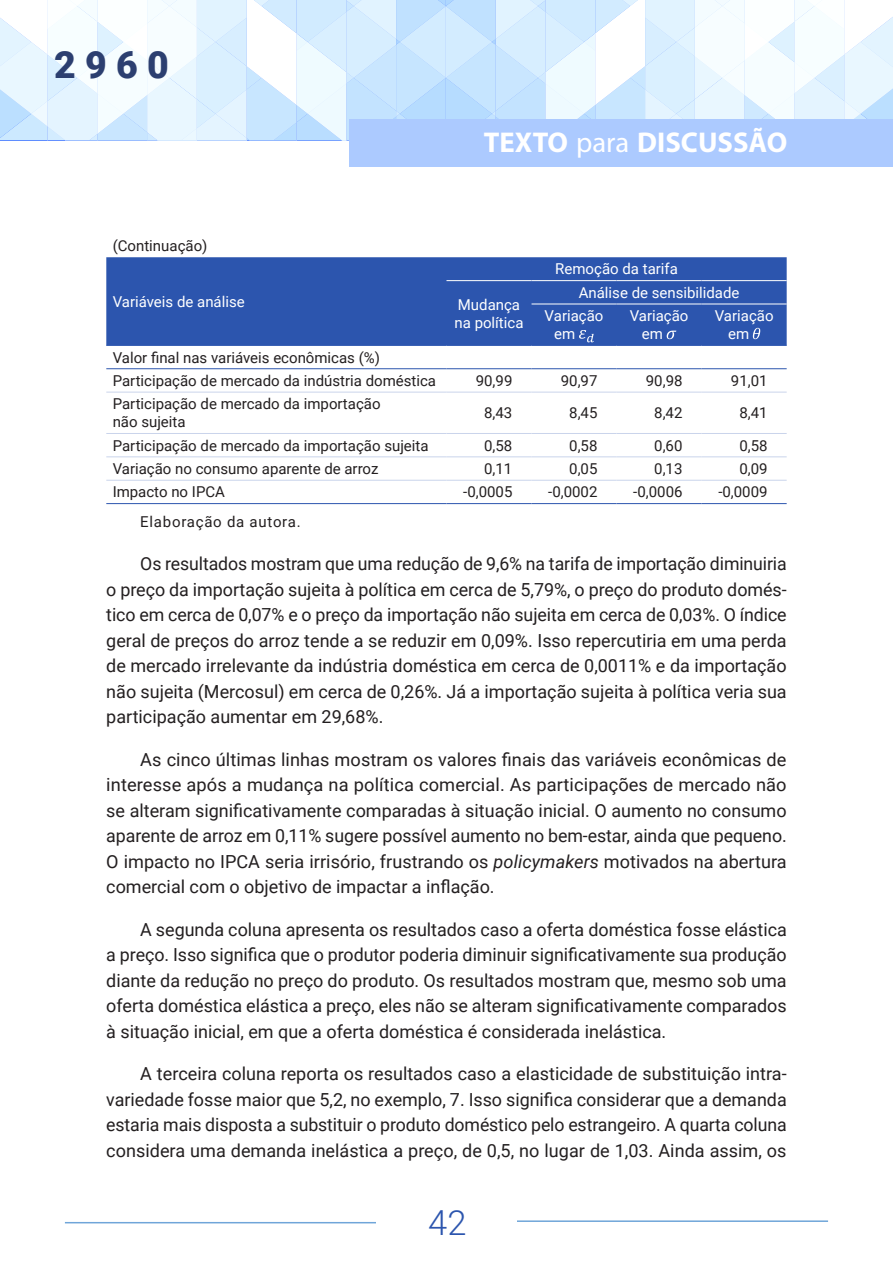
<style>
.page{position:relative;width:893px;height:1263px;background:#fff}
.page>*{position:absolute;margin:0;border:0;box-sizing:border-box;transform-origin:0 0}
.t1{font:900 37.5px "Roboto";color:#2c3f70}
.t2{font:300 34.5px "Roboto";color:#2c55ae}
.t3{font:700 28.65px "Myriad Pro";color:#fff}
.texto_corrido{font:18px/25.5px "Roboto";color:#231f20;text-align:justify}
.miolo_tabela_1_esq{font:15px/18px "Roboto";color:#231f20}
.cabeçalho_tabela_centro{font:15px/18px "Roboto";color:#fff}
.miolo_tabela_1_cent{font:15px "Roboto";color:#231f20}
.fonte_elaboracao_sozinha{font:15px "Roboto";letter-spacing:.05em;color:#231f20}
.s1{font-weight:400}
.s2{font-style:italic}
</style>
<div class="page">
<svg style="left:0;top:0;width:893px;height:140px"></svg>
<div style="left:349px;top:119px;width:544px;height:48px;background:#accaff"></div>
<hr style="left:517px;top:1220px;width:311px;height:2px;background:#6fa5d9">
<hr style="left:65px;top:1222px;width:311px;height:1px;background:#6fa5d9">
<div style="left:106px;top:257px;width:681px;height:88px;background:#2c55ae"></div>
<hr style="left:106px;top:392px;width:340px;height:1px;background:#cad4eb">
<hr style="left:106px;top:433px;width:340px;height:1px;background:#cad4eb">
<hr style="left:106px;top:457px;width:340px;height:1px;background:#cad4eb">
<hr style="left:446px;top:392px;width:85px;height:1px;background:#cad4eb">
<hr style="left:531px;top:392px;width:86px;height:1px;background:#cad4eb">
<hr style="left:617px;top:392px;width:85px;height:1px;background:#cad4eb">
<hr style="left:702px;top:392px;width:85px;height:1px;background:#cad4eb">
<hr style="left:446px;top:433px;width:85px;height:1px;background:#cad4eb">
<hr style="left:531px;top:433px;width:86px;height:1px;background:#cad4eb">
<hr style="left:617px;top:433px;width:85px;height:1px;background:#cad4eb">
<hr style="left:702px;top:433px;width:85px;height:1px;background:#cad4eb">
<hr style="left:446px;top:457px;width:85px;height:1px;background:#cad4eb">
<hr style="left:531px;top:457px;width:86px;height:1px;background:#cad4eb">
<hr style="left:617px;top:457px;width:85px;height:1px;background:#cad4eb">
<hr style="left:702px;top:457px;width:85px;height:1px;background:#cad4eb">
<hr style="left:446px;top:280px;width:85px;height:1px;background:#fff">
<hr style="left:531px;top:280px;width:86px;height:1px;background:#fff">
<hr style="left:617px;top:280px;width:85px;height:1px;background:#fff">
<hr style="left:702px;top:280px;width:85px;height:1px;background:#fff">
<hr style="left:531px;top:304px;width:86px;height:1px;background:#fff">
<hr style="left:617px;top:304px;width:85px;height:1px;background:#fff">
<hr style="left:702px;top:304px;width:85px;height:1px;background:#fff">
<hr style="left:106px;top:345px;width:340px;height:1px;background:#2c55ae">
<hr style="left:446px;top:345px;width:85px;height:1px;background:#2c55ae">
<hr style="left:531px;top:345px;width:86px;height:1px;background:#2c55ae">
<hr style="left:617px;top:345px;width:85px;height:1px;background:#2c55ae">
<hr style="left:702px;top:345px;width:85px;height:1px;background:#2c55ae">
<hr style="left:106px;top:368px;width:340px;height:1px;background:#2c55ae">
<hr style="left:446px;top:368px;width:85px;height:1px;background:#2c55ae">
<hr style="left:531px;top:368px;width:86px;height:1px;background:#2c55ae">
<hr style="left:617px;top:368px;width:85px;height:1px;background:#2c55ae">
<hr style="left:702px;top:368px;width:85px;height:1px;background:#2c55ae">
<hr style="left:106px;top:480px;width:340px;height:1px;background:#cad4eb">
<hr style="left:446px;top:480px;width:85px;height:1px;background:#cad4eb">
<hr style="left:531px;top:480px;width:86px;height:1px;background:#cad4eb">
<hr style="left:617px;top:480px;width:85px;height:1px;background:#cad4eb">
<hr style="left:702px;top:480px;width:85px;height:1px;background:#cad4eb">
<hr style="left:106px;top:503px;width:340px;height:1px;background:#2c55ae">
<hr style="left:446px;top:503px;width:85px;height:1px;background:#2c55ae">
<hr style="left:531px;top:503px;width:86px;height:1px;background:#2c55ae">
<hr style="left:617px;top:503px;width:85px;height:1px;background:#2c55ae">
<hr style="left:702px;top:503px;width:85px;height:1px;background:#2c55ae">
<svg style="left:579px;top:330px;width:15px;height:12px"></svg>
<svg style="left:667px;top:331px;width:9px;height:8px"></svg>
<svg style="left:753px;top:328px;width:7px;height:11px"></svg>
<h1 class="t1" style="left:54px;top:38px;width:116px">2960</h1>
<p class="miolo_tabela_1_esq" style="left:113px;top:236px;width:96px">(Continuação)</p>
<p class="cabeçalho_tabela_centro" style="left:113px;top:292px;width:134px">Variáveis de análise</p>
<h3 class="t3" style="left:484px;top:124px;width:305px">TEXTO <span class="s1">para</span> DISCUSSÃO</h3>
<p class="cabeçalho_tabela_centro" style="left:454px;top:295px;width:71px">Mudança na política</p>
<p class="cabeçalho_tabela_centro" style="left:555px;top:260px;width:124px">Remoção da tarifa</p>
<p class="cabeçalho_tabela_centro" style="left:579px;top:283px;width:162px">Análise de sensibilidade</p>
<p class="cabeçalho_tabela_centro" style="left:554px;top:306px;width:51px;text-indent:-10px">Variação em</p>
<p class="cabeçalho_tabela_centro" style="left:642px;top:306px;width:48px;text-indent:-12px">Variação em</p>
<p class="cabeçalho_tabela_centro" style="left:728px;top:306px;width:47px;text-indent:-13px">Variação em</p>
<p class="miolo_tabela_1_esq" style="left:113px;top:348px;width:269px">Valor final nas variáveis econômicas (%)</p>
<p class="miolo_tabela_1_esq" style="left:113px;top:371px;width:325px">Participação de mercado da indústria doméstica</p>
<p class="miolo_tabela_1_cent" style="left:476px;top:370px;width:38px">90,99</p>
<p class="miolo_tabela_1_cent" style="left:561px;top:370px;width:38px">90,97</p>
<p class="miolo_tabela_1_cent" style="left:646px;top:370px;width:38px">90,98</p>
<p class="miolo_tabela_1_cent" style="left:731px;top:370px;width:38px">91,01</p>
<p class="miolo_tabela_1_esq" style="left:113px;top:394px;width:269px">Participação de mercado da importação não sujeita</p>
<p class="miolo_tabela_1_cent" style="left:484px;top:402px;width:30px">8,43</p>
<p class="miolo_tabela_1_cent" style="left:569px;top:402px;width:30px">8,45</p>
<p class="miolo_tabela_1_cent" style="left:654px;top:402px;width:30px">8,42</p>
<p class="miolo_tabela_1_cent" style="left:739px;top:402px;width:30px">8,41</p>
<p class="miolo_tabela_1_esq" style="left:113px;top:436px;width:317px">Participação de mercado da importação sujeita</p>
<p class="miolo_tabela_1_cent" style="left:484px;top:435px;width:30px">0,58</p>
<p class="miolo_tabela_1_cent" style="left:569px;top:435px;width:30px">0,58</p>
<p class="miolo_tabela_1_cent" style="left:654px;top:435px;width:30px">0,60</p>
<p class="miolo_tabela_1_cent" style="left:739px;top:435px;width:30px">0,58</p>
<p class="miolo_tabela_1_esq" style="left:113px;top:459px;width:267px">Variação no consumo aparente de arroz</p>
<p class="miolo_tabela_1_cent" style="left:484px;top:458px;width:30px">0,11</p>
<p class="miolo_tabela_1_cent" style="left:569px;top:458px;width:30px">0,05</p>
<p class="miolo_tabela_1_cent" style="left:654px;top:458px;width:30px">0,13</p>
<p class="miolo_tabela_1_cent" style="left:739px;top:458px;width:30px">0,09</p>
<p class="miolo_tabela_1_esq" style="left:113px;top:482px;width:114px">Impacto no IPCA</p>
<p class="miolo_tabela_1_cent" style="left:463px;top:482px;width:51px">-0,0005</p>
<p class="miolo_tabela_1_cent" style="left:548px;top:482px;width:51px">-0,0002</p>
<p class="miolo_tabela_1_cent" style="left:633px;top:482px;width:51px">-0,0006</p>
<p class="miolo_tabela_1_cent" style="left:718px;top:482px;width:51px">-0,0009</p>
<p class="fonte_elaboracao_sozinha" style="left:140px;top:512px;width:162px">Elaboração da autora.</p>
<p class="texto_corrido" style="left:106px;top:550px;width:682px;text-indent:34px">Os resultados mostram que uma redução de 9,6% na tarifa de importação diminuiria o preço da importação sujeita à política em cerca de 5,79%, o preço do produto domés&shy;tico em cerca de 0,07% e o preço da importação não sujeita em cerca de 0,03%. O índice geral de preços do arroz tende a se reduzir em 0,09%. Isso repercutiria em uma perda de mercado irrelevante da indústria doméstica em cerca de 0,0011% e da importação não sujeita (Mercosul) em cerca de 0,26%. Já a importação sujeita à política veria sua participação aumentar em 29,68%.</p>
<p class="texto_corrido" style="left:106px;top:746px;width:682px;text-indent:34px">As cinco últimas linhas mostram os valores finais das variáveis econômicas de interesse após a mudança na política comercial. As participações de mercado não se alteram significativamente comparadas à situação inicial. O aumento no consumo aparente de arroz em 0,11% sugere possível aumento no bem-estar, ainda que pequeno.<br>O impacto no IPCA seria irrisório, frustrando os <span class="s2">policymakers</span> motivados na abertura comercial com o objetivo de impactar a inflação.</p>
<p class="texto_corrido" style="left:106px;top:916px;width:682px;text-indent:34px">A segunda coluna apresenta os resultados caso a oferta doméstica fosse elástica a preço. Isso significa que o produtor poderia diminuir significativamente sua produção diante da redução no preço do produto. Os resultados mostram que, mesmo sob uma oferta doméstica elástica a preço, eles não se alteram significativamente comparados à situação inicial, em que a oferta doméstica é considerada inelástica.</p>
<p class="texto_corrido" style="left:106px;top:1060px;width:682px;text-indent:34px">A terceira coluna reporta os resultados caso a elasticidade de substituição intra&shy;variedade fosse maior que 5,2, no exemplo, 7. Isso significa considerar que a demanda estaria mais disposta a substituir o produto doméstico pelo estrangeiro. A quarta coluna considera uma demanda inelástica a preço, de 0,5, no lugar de 1,03. Ainda assim, os</p>
<h2 class="t2" style="left:428px;top:1198px;width:40px">42</h2>
</div>
